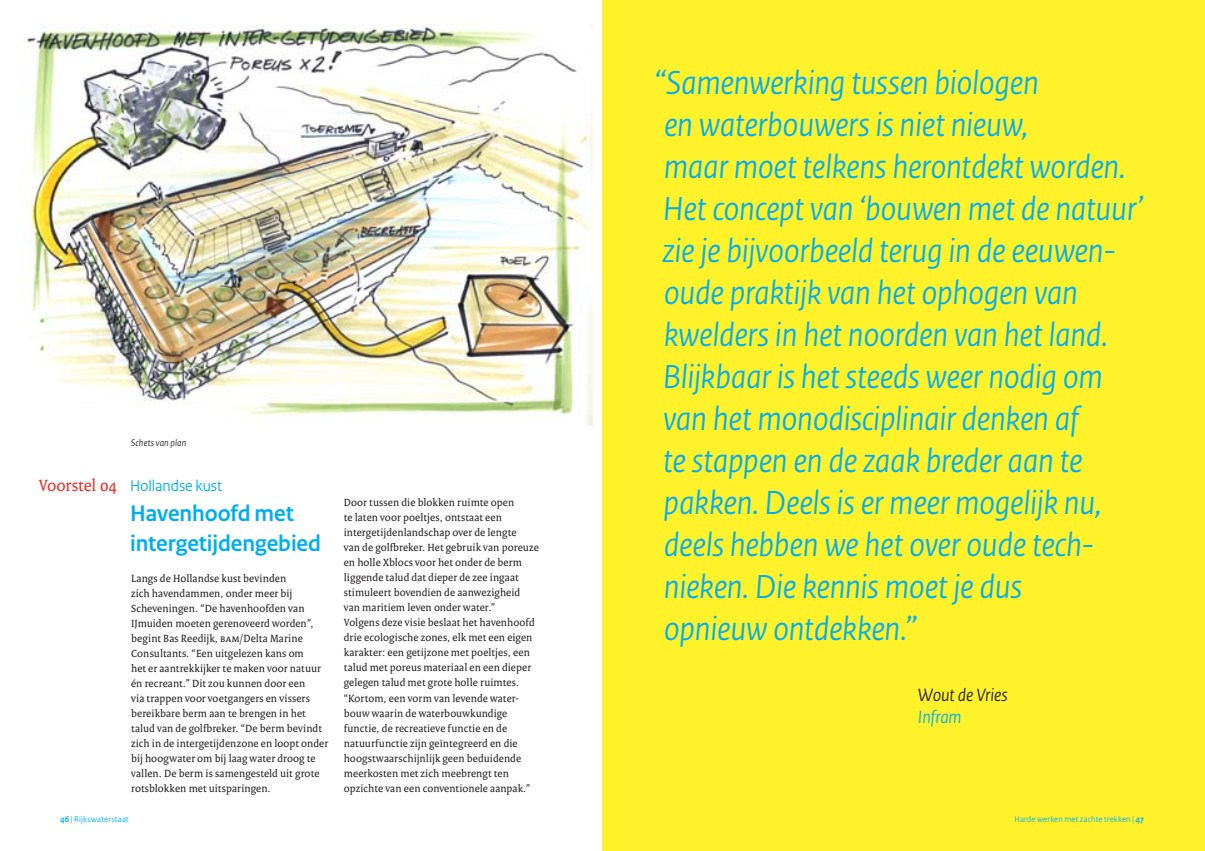
<style>
.page{position:relative;width:1205px;height:851px;background:#fff}
.page>*{position:absolute;margin:0;border:0;box-sizing:border-box;transform-origin:0 0}
.t1{font:italic 35px/42px "Rijksoverheid Sans";letter-spacing:-.01em;color:#00aeef}
.t2{font:700 23.75px/30px "Rijksoverheid Sans";letter-spacing:-.005em;color:#00aeef}
.t3{font:italic 18.75px "Rijksoverheid Sans";letter-spacing:-.005em;color:#231f20}
.t4{font:italic 18.75px "Rijksoverheid Sans";letter-spacing:-.005em;color:#00aeef}
.t5{font:17.5px "Rijksoverheid Serif";letter-spacing:-.015em;color:#ee2a23}
.t6{font:16.25px "Rijksoverheid Sans";letter-spacing:-.01em;color:#00aeef}
.t7{font:11.25px/15px "Rijksoverheid Serif";letter-spacing:.005em;color:#231f20}
.t8{font:italic 10px "Rijksoverheid Sans";letter-spacing:.015em;color:#231f20}
.t9{font:8.75px "Rijksoverheid Sans";letter-spacing:.015em;color:#00aeef}
.s1{font-weight:700}
</style>
<div class="page">
<div style="left:602px;top:0;width:603px;height:850px;background:#fff22b"></div>
<img style="left:20px;top:25px;width:573px;height:400px">
<h3 class="t5" style="left:39px;top:475px;width:80px">Voorstel 04</h3>
<p class="t8" style="left:131px;top:437px;width:57px">Schets van plan</p>
<h3 class="t6" style="left:130px;top:476px;width:93px">Hollandse kust</h3>
<h2 class="t2" style="left:130px;top:499px;width:192px">Havenhoofd met intergetijdengebied</h2>
<p class="t7" style="left:131px;top:570px;width:199px">Langs de Hollandse kust bevinden<br>zich havendammen, onder meer bij Scheveningen. “De havenhoofden van IJmuiden moeten gerenoveerd worden”, begint Bas Reedijk, bam/Delta Marine Consultants. “Een uitgelezen kans om<br>het er aantrekkijker te maken voor natuur én recreant.” Dit zou kunnen door een<br>via trappen voor voetgangers en vissers bereikbare berm aan te brengen in het talud van de golfbreker. “De berm bevindt zich in de intergetijdenzone en loopt onder bij hoogwater om bij laag water droog te vallen. De berm is samengesteld uit grote rotsblokken met uitsparingen.</p>
<p class="t9" style="left:60px;top:813px;width:70px"><span class="s1">46</span> | Rijkswaterstaat</p>
<p class="t7" style="left:344px;top:495px;width:196px">Door tussen die blokken ruimte open<br>te laten voor poeltjes, ontstaat een intergetijdenlandschap over de lengte<br>van de golfbreker. Het gebruik van poreuze en holle Xblocs voor het onder de berm liggende talud dat dieper de zee ingaat stimuleert bovendien de aanwezigheid van maritiem leven onder water.”<br>Volgens deze visie beslaat het havenhoofd drie ecologische zones, elk met een eigen karakter: een getijzone met poeltjes, een talud met poreus materiaal en een dieper gelegen talud met grote holle ruimtes. “Kortom, een vorm van levende water&shy;bouw waarin de waterbouwkundige functie, de recreatieve functie en de natuurfunctie zijn geïntegreerd en die hoogstwaarschijnlijk geen beduidende meerkosten met zich meebrengt ten opzichte van een conventionele aanpak.”</p>
<p class="t1" style="left:654px;top:62px;width:490px">“Samenwerking tussen biologen<br>en waterbouwers is niet nieuw,<br>maar moet telkens herontdekt worden.<br>Het concept van ‘bouwen met de natuur’ zie je bijvoorbeeld terug in de eeuwen&shy;oude praktijk van het ophogen van kwelders in het noorden van het land.<br>Blijkbaar is het steeds weer nodig om van het monodisciplinair denken af<br>te stappen en de zaak breder aan te pakken. Deels is er meer mogelijk nu, deels hebben we het over oude tech&shy;nieken. Die kennis moet je dus<br>opnieuw ontdekken.”</p>
<h3 class="t3" style="left:918px;top:684px;width:91px">Wout de Vries</h3>
<h3 class="t4" style="left:918px;top:706px;width:45px">Infram</h3>
<p class="t9" style="left:1014px;top:813px;width:131px">Harde werken met zachte trekken | <span class="s1">47</span></p>
</div>
